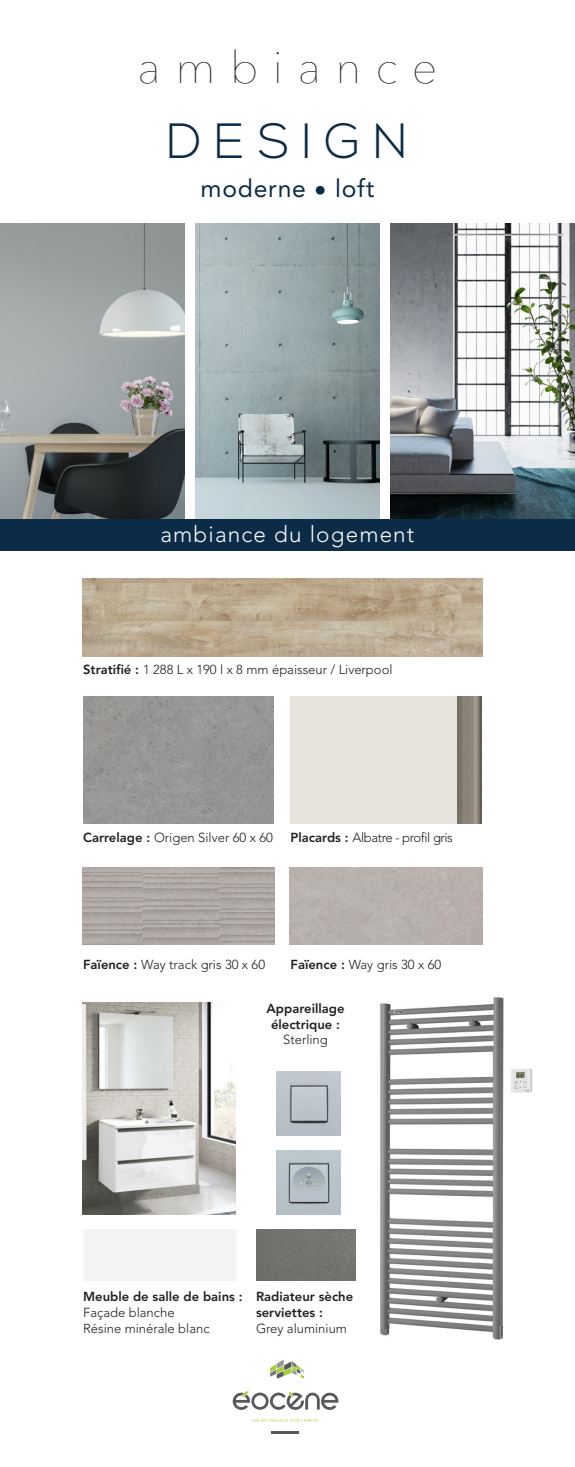
<style>
.page{position:relative;width:575px;height:1467px;background:#fff}
.page>*{position:absolute;margin:0;border:0;box-sizing:border-box;transform-origin:0 0}
.t1{font:300 49.5px "Nexa";letter-spacing:.25em;color:#0b2b46}
.t2{font:200 45px "Avenir Next";letter-spacing:.325em;color:#231f20}
.t3{font:24.75px "Avenir";letter-spacing:.03em;color:#0b2b46}
.t4{font:300 22.5px "Avenir";letter-spacing:.05em;color:#fafafb}
.t5{font:300 13.05px/15.8px "Avenir";color:#231f20}
.t6{font:800 13.05px/15.5px "Avenir";color:#231f20;text-align:center}
.t7{font:300 13.05px "Avenir";letter-spacing:-.03em;color:#231f20}
.s1{font-weight:800}
</style>
<div class="page">
<img style="left:0;top:223px;width:184px;height:296px">
<img style="left:195px;top:224px;width:184px;height:295px">
<img style="left:390px;top:224px;width:184px;height:295px">
<div style="left:0;top:519px;width:574px;height:32px;background:#0b2b46"></div>
<img style="left:83px;top:696px;width:190px;height:127px">
<div style="left:289px;top:868px;width:193px;height:77px;background:#b7b1ae"></div>
<img style="left:380px;top:997px;width:153px;height:343px">
<img style="left:276px;top:1071px;width:64px;height:65px">
<img style="left:276px;top:1150px;width:64px;height:65px">
<div style="left:256px;top:1229px;width:98px;height:52px;background:#72736e"></div>
<img style="left:82px;top:868px;width:192px;height:77px">
<img style="left:457px;top:696px;width:23px;height:127px">
<div style="left:83px;top:1229px;width:153px;height:52px;background:#f2f3f4"></div>
<svg style="left:232px;top:1391px;width:106px;height:19px"></svg>
<svg style="left:270px;top:1359px;width:33px;height:20px"></svg>
<hr style="left:271px;top:1431px;width:28px;height:3px;background:#57585a">
<svg style="left:252px;top:1418px;width:66px;height:4px"></svg>
<img style="left:82px;top:579px;width:400px;height:78px">
<img style="left:82px;top:1003px;width:153px;height:211px">
<h2 class="t2" style="left:137px;top:29px;width:301px">ambiance</h2>
<h1 class="t1" style="left:167px;top:113px;width:242px">DESIGN</h1>
<h3 class="t3" style="left:200px;top:174px;width:175px">moderne • loft</h3>
<h3 class="t4" style="left:160px;top:521px;width:255px">ambiance du logement</h3>
<p class="t5" style="left:83px;top:662px;width:310px"><span class="s1">Stratifié :</span> 1 288 L x 190 l x 8 mm épaisseur / Liverpool</p>
<p class="t5" style="left:83px;top:829px;width:191px"><span class="s1">Carrelage :</span> Origen Silver 60 x 60</p>
<p class="t7" style="left:290px;top:829px;width:163px"><span class="s1">Placards :</span> Albatre - profil gris</p>
<p class="t5" style="left:83px;top:956px;width:183px"><span class="s1">Faïence :</span> Way track gris 30 x 60</p>
<p class="t5" style="left:290px;top:956px;width:152px"><span class="s1">Faïence :</span> Way gris 30 x 60</p>
<p class="t6" style="left:266px;top:1001px;width:79px">Appareillage électrique :</p>
<p class="t5" style="left:283px;top:1032px;width:46px">Sterling</p>
<p class="t6" style="left:83px;top:1289px;width:161px">Meuble de salle de bains :</p>
<p class="t5" style="left:83px;top:1305px;width:128px">Façade blanche<br>Résine minérale blanc</p>
<p class="t6" style="left:256px;top:1289px;width:99px;text-align:left">Radiateur sèche serviettes :</p>
<p class="t5" style="left:256px;top:1320px;width:92px">Grey aluminium</p>
</div>
